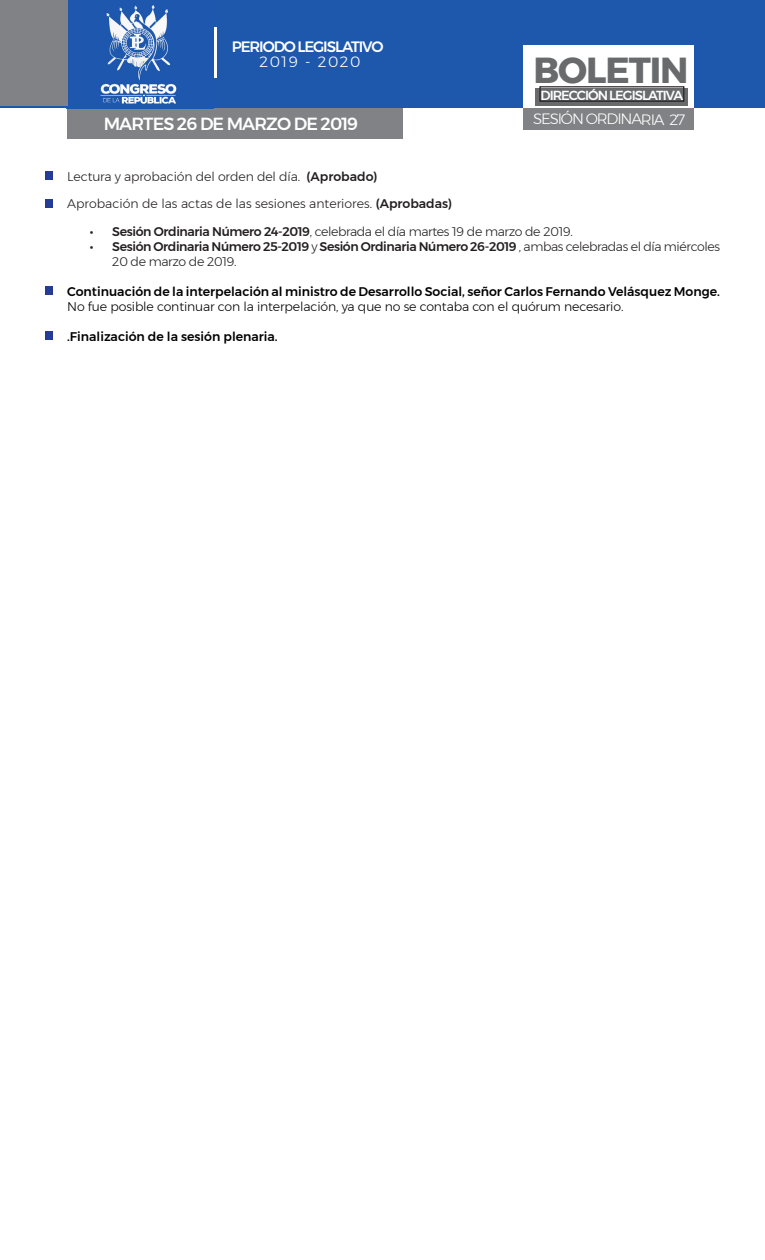
<style>
.page{position:relative;width:765px;height:1260px;background:#fff}
.page>*{position:absolute;margin:0;border:0;box-sizing:border-box;transform-origin:0 0}
.t1{font:700 36.12px "Montserrat";letter-spacing:-.03em;color:#696a6c}
.t2{font:500 17.5px "Montserrat";letter-spacing:-.05em;color:#fff}
.t3{font:500 15px "Montserrat";letter-spacing:-.075em;color:#fff}
.t4{font:300 15px "Montserrat";letter-spacing:-.08em;color:#fff}
.t5{font:300 15px "Montserrat";letter-spacing:.1em;color:#fff}
.t6{font:700 13.5px "Helvetica";color:#fff}
.t7{font:500 13.12px "Montserrat";letter-spacing:-.075em;color:#fff}
.t8{font:500 12.5px/15px "Montserrat";color:#000}
.t9{font:500 12.5px/15px "Montserrat";letter-spacing:-.03em;color:#231f20}
.t10{font:300 12.5px "Montserrat";letter-spacing:-.01em;color:#231f20}
.t11{font:300 12.5px "Montserrat";letter-spacing:-.03em;color:#231f20}
.s1{font-weight:500}
.s2{font-weight:300}
</style>
<div class="page">
<div style="left:0;top:0;width:765px;height:108px;background:#1e58ad"></div>
<hr style="left:214px;top:27px;width:3px;height:51px;background:#fff">
<div style="left:523px;top:45px;width:171px;height:63px;background:#fff"></div>
<div style="left:535px;top:88px;width:152px;height:18px;background:#696a6c"></div>
<div style="left:539px;top:86px;width:145px;height:16px;border:1px solid #231f20"></div>
<div style="left:67px;top:108px;width:336px;height:30px;background:#808285"></div>
<div style="left:523px;top:108px;width:171px;height:22px;background:#808285"></div>
<img style="left:67px;top:1px;width:147px;height:108px">
<svg style="left:45px;top:172px;width:8px;height:8px"></svg>
<svg style="left:45px;top:200px;width:8px;height:7px"></svg>
<svg style="left:45px;top:287px;width:8px;height:7px"></svg>
<div style="left:0;top:0;width:67px;height:106px;background:#808285"></div>
<svg style="left:45px;top:332px;width:8px;height:7px"></svg>
<p class="t3" style="left:232px;top:35px;width:153px">PERIODO LEGISLATIVO</p>
<p class="t5" style="left:259px;top:51px;width:103px">2019 - 2020</p>
<p class="t1" style="left:534px;top:42px;width:157px">BOLETIN</p>
<p class="t7" style="left:541px;top:85px;width:144px">DIRECCION LEGISLATIVA</p>
<p class="t6" style="left:592px;top:84px;width:6px">´</p>
<p class="t2" style="left:104px;top:111px;width:256px">MARTES 26 DE MARZO DE 2019</p>
<p class="t4" style="left:533px;top:108px;width:154px">SESIÓN ORDINARIA 27</p>
<p class="t10" style="left:67px;top:167px;width:312px">Lectura y aprobación del orden del día. <span class="s1">(Aprobado)</span></p>
<p class="t10" style="left:67px;top:195px;width:386px">Aprobación de las actas de las sesiones anteriores. <span class="s1">(Aprobadas)</span></p>
<p class="t11" style="left:90px;top:222px;width:485px"><span class="s1">• Sesión Ordinaria Número 24-2019</span>, celebrada el día martes 19 de marzo de 2019.</p>
<p class="t9" style="left:112px;top:239px;width:609px;text-indent:-22px">• Sesión Ordinaria Número 25-2019 <span class="s2">y</span> Sesión Ordinaria Número 26-2019 <span class="s2">, ambas celebradas el día miércoles<br>20 de marzo de 2019.</span></p>
<p class="t8" style="left:67px;top:284px;width:654px">Continuación de la interpelación al ministro de Desarrollo Social, señor Carlos Fernando Velásquez Monge.<br><span class="s2">No fue posible continuar con la interpelación, ya que no se contaba con el quórum necesario.</span></p>
<p class="t8" style="left:67px;top:329px;width:212px">.Finalización de la sesión plenaria.</p>
</div>
